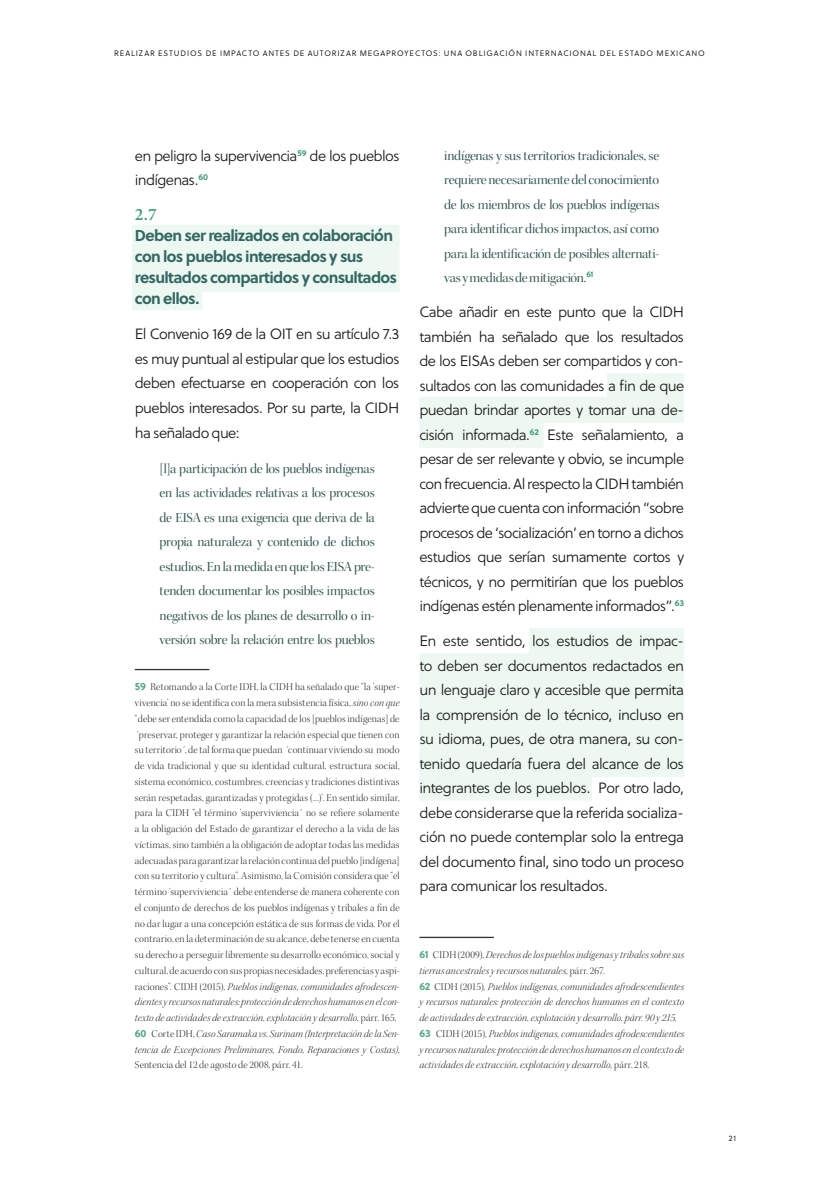
<style>
.page{position:relative;width:819px;height:1191px;background:#fff}
.page>*{position:absolute;margin:0;border:0;box-sizing:border-box;transform-origin:0 0}
.t1{font:600 17.5px "Minion Pro";color:#409c75}
.t2{font:700 15.75px/21px "Soleil";letter-spacing:-.04em;color:#336763}
.t3{font:14.88px/24.5px "Soleil Lt";letter-spacing:-.045em;color:#1a1a1a;text-align:justify}
.t4{font:14px/24.5px "Kepler Std Disp";letter-spacing:-.02em;color:#335751;text-align:justify}
.t5{font:10.5px/15.8px "Kepler Std Light Disp";letter-spacing:.015em;color:#1a1a1a;text-align:justify}
.t6{font:10.5px/15.8px "Kepler Std Light It Disp";letter-spacing:.02em;color:#1a1a1a}
.t7{font:7.88px "Soleil Lt";letter-spacing:.115em;color:#000}
.s1{font-family:"Soleil";font-weight:700;color:#53a583}
.s2{font-family:"Kepler Std Light It Disp"}
.s3{font-family:"Kepler Std Light Disp"}
</style>
<div class="page">
<svg style="left:419px;top:628px;width:265px;height:172px;background:#eef8f2"></svg>
<svg style="left:132px;top:225px;width:267px;height:85px"></svg>
<svg style="left:419px;top:373px;width:265px;height:75px"></svg>
<hr style="left:135px;top:669px;width:74px;height:1px;background:#333">
<hr style="left:419px;top:936px;width:75px;height:2px;background:#333">
<p class="t7" style="left:114px;top:47px;width:592px">REALIZAR ESTUDIOS DE IMPACTO ANTES DE AUTORIZAR MEGAPROYECTOS: UNA OBLIGACIÓN INTERNACIONAL DEL ESTADO MEXICANO</p>
<h3 class="t3" style="left:135px;top:143px;width:266px">en peligro la supervivencia<sup>59</sup> de los pueblos indígenas.<sup>60</sup></h3>
<h1 class="t1" style="left:135px;top:203px;width:23px">2.7</h1>
<h2 class="t2" style="left:135px;top:224px;width:264px">Deben ser realizados en colaboración con los pueblos interesados y sus resultados compartidos y consultados con ellos.</h2>
<h3 class="t3" style="left:135px;top:322px;width:266px">El Convenio 169 de la OIT en su artículo 7.3 es muy puntual al estipular que los estudios deben efectuarse en cooperación con los pueblos interesados. Por su parte, la CIDH ha señalado que:</h3>
<p class="t4" style="left:160px;top:456px;width:216px">[l]a participación de los pueblos indígenas en las actividades relativas a los procesos de EISA es una exigencia que deriva de la propia naturaleza y contenido de dichos estudios. En la medida en que los EISA pre&shy;tenden documentar los posibles impactos negativos de los planes de desarrollo o in&shy;versión sobre la relación entre los pueblos</p>
<p class="t5" style="left:135px;top:679px;width:266px"><span class="s1">59</span> Retomando a la Corte IDH, la CIDH ha señalado que “la ‘super&shy;vivencia’ no se identifica con la mera subsistencia física, <span class="s2">sino con que </span>“debe ser entendida como la capacidad de los [pueblos indígenas] de ´preservar, proteger y garantizar la relación especial que tienen con su territorio´, de tal forma que puedan ´continuar viviendo su modo de vida tradicional y que su identidad cultural, estructura social, sistema económico, costumbres, creencias y tradiciones distintivas serán respetadas, garantizadas y protegidas (…)’. En sentido similar, para la CIDH “el término ‘superviviencia´ no se refiere solamente a la obligación del Estado de garantizar el derecho a la vida de las víctimas, sino también a la obligación de adoptar todas las medidas adecuadas para garantizar la relación continua del pueblo [indígena] con su territorio y cultura”. Asimismo, la Comisión considera que “el término ‘superviviencia´ debe entenderse de manera coherente con el conjunto de derechos de los pueblos indígenas y tribales a fin de no dar lugar a una concepción estática de sus formas de vida. Por el contrario, en la determinación de su alcance, debe tenerse en cuenta su derecho a perseguir libremente su desarrollo económico, social y cultural, de acuerdo con sus propias necesidades, preferencias y aspi-</p>
<p class="t6" style="left:135px;top:978px;width:266px"><span class="s3">raciones”. CIDH (2015),</span> Pueblos indígenas, comunidades afrodescen&shy;dientes y recursos naturales: protección de derechos humanos en el con&shy;texto de actividades de extracción, explotación y desarrollo, <span class="s3">párr. 165.<br></span><span class="s1">60</span> <span class="s3">Corte IDH,</span> Caso Saramaka vs. Surinam (Interpretación de la Sen&shy;tencia de Excepciones Preliminares, Fondo, Reparaciones y Costas)<span class="s3">,</span></p>
<p class="t5" style="left:135px;top:1057px;width:169px">Sentencia del 12 de agosto de 2008, párr. 41.</p>
<p class="t4" style="left:444px;top:143px;width:216px">indígenas y sus territorios tradicionales, se requiere necesariamente del conocimiento de los miembros de los pueblos indígenas para identificar dichos impactos, así como para la identificación de posibles alternati&shy;vas y medidas de mitigación.<sup>61</sup></p>
<p class="t3" style="left:419px;top:299px;width:266px">Cabe añadir en este punto que la CIDH también ha señalado que los resultados de los EISAs deben ser compartidos y con&shy;sultados con las comunidades a fin de que puedan brindar aportes y tomar una de&shy;cisión informada.<sup>62</sup> Este señalamiento, a pesar de ser relevante y obvio, se incumple con frecuencia. Al respecto la CIDH también advierte que cuenta con información “sobre procesos de ‘socialización’ en torno a dichos estudios que serían sumamente cortos y técnicos, y no permitirían que los pueblos indígenas estén plenamente informados”.<sup>63</sup></p>
<p class="t3" style="left:419px;top:628px;width:266px">En este sentido, los estudios de impac&shy;to deben ser documentos redactados en un lenguaje claro y accesible que permita la comprensión de lo técnico, incluso en su idioma, pues, de otra manera, su con&shy;tenido quedaría fuera del alcance de los integrantes de los pueblos. Por otro lado, debe considerarse que la referida socializa&shy;ción no puede contemplar solo la entrega del documento final, sino todo un proceso para comunicar los resultados.</p>
<p class="t6" style="left:419px;top:947px;width:266px"><span class="s1">61</span> <span class="s3">CIDH (2009),</span> Derechos de los pueblos indígenas y tribales sobre sus tierras ancestrales y recursos naturales, <span class="s3">párr. 267.<br></span><span class="s1">62</span> <span class="s3">CIDH (2015),</span> Pueblos indígenas, comunidades afrodescendientes y recursos naturales: protección de derechos humanos en el contexto de actividades de extracción, explotación y desarrollo, párr. 90 y 215.<br><span class="s1">63</span> <span class="s3">CIDH (2015),</span> Pueblos indígenas, comunidades afrodescendientes y recursos naturales: protección de derechos humanos en el contexto de actividades de extracción, explotación y desarrollo, <span class="s3">párr. 218.</span></p>
<p class="t7" style="left:728px;top:1132px;width:9px">21</p>
</div>
